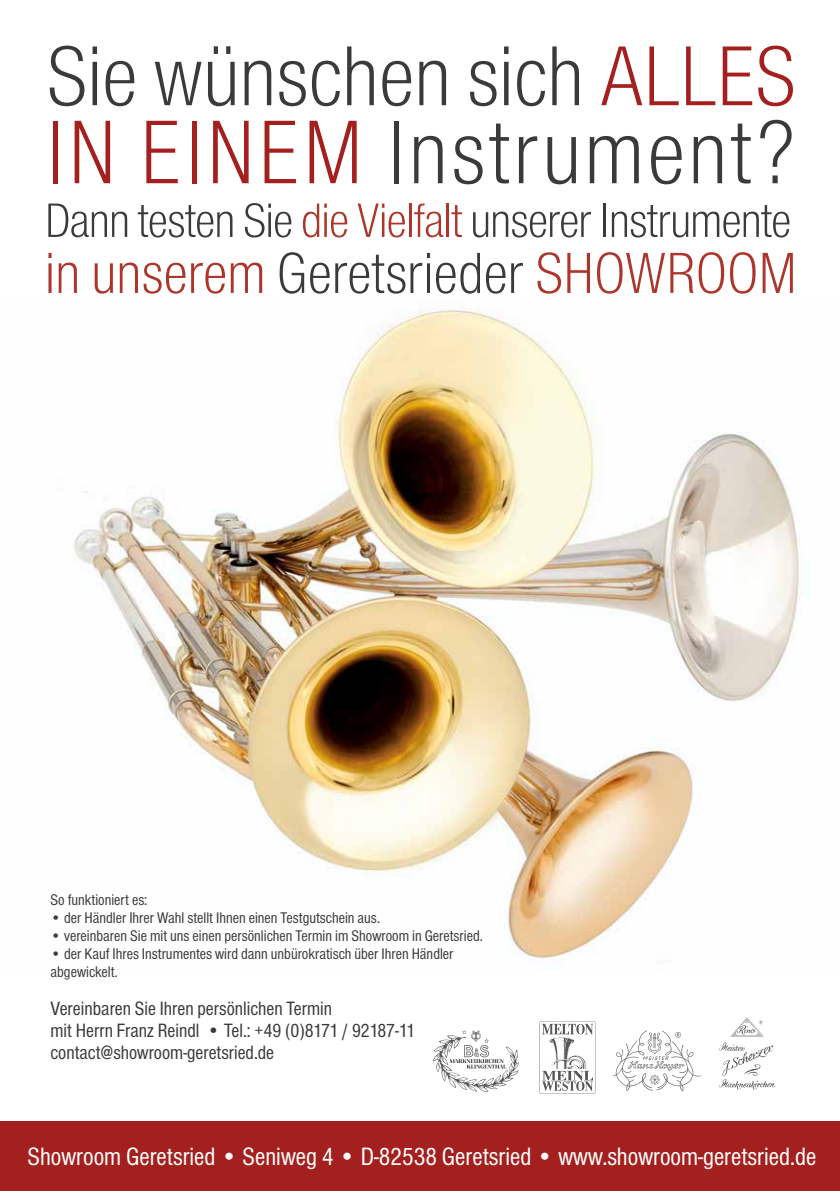
<style>
.page{position:relative;width:840px;height:1191px;background:#fff}
.page>*{position:absolute;margin:0;border:0;box-sizing:border-box;transform-origin:0 0}
.t1{font:300 condensed 93.6px "Sans";letter-spacing:.03em;color:#3a3a39}
.t2{font:300 condensed 88px "Sans";letter-spacing:-.005em;color:#3a3a39}
.t3{font:300 condensed 60px "Sans";letter-spacing:-.005em;color:#ac362b}
.t4{font:300 condensed 50px "Sans";letter-spacing:-.02em;color:#3a3a39}
.t5{font:condensed 26px "Sans";color:#fff}
.t6{font:condensed 20px/22px "Sans";color:#3a3a39}
.t7{font:condensed 16px/18px "Sans";color:#3a3a39}
.s1{color:#a4201e}
.s2{color:#ac362b}
.s3{color:#3a3a39}
</style>
<div class="page">
<div style="left:0;top:1121px;width:839px;height:70px;background:#a4201e"></div>
<img style="left:72px;top:308px;width:730px;height:661px">
<svg style="left:539px;top:1021px;width:56px;height:72px"></svg>
<svg style="left:432px;top:1030px;width:86px;height:61px"></svg>
<svg style="left:613px;top:1030px;width:87px;height:61px"></svg>
<svg style="left:719px;top:1017px;width:56px;height:72px"></svg>
<h2 class="t2" style="left:46px;top:27px;width:751px">Sie wünschen sich <span class="s1">ALLES</span></h2>
<h1 class="t1" style="left:46px;top:101px;width:749px"><span class="s1">IN EINEM</span> Instrument ?</h1>
<h3 class="t4" style="left:45px;top:193px;width:747px">Dann testen Sie <span class="s2">die Vielfalt</span> unserer Instrumente</h3>
<h3 class="t3" style="left:45px;top:240px;width:753px">in unserem <span class="s3">Geretsrieder</span> SHOWROOM</h3>
<p class="t7" style="left:51px;top:890px;width:98px">So funktioniert es:</p>
<p class="t7" style="left:51px;top:908px;width:331px">• der Händler Ihrer Wahl stellt Ihnen einen Testgutschein aus.</p>
<p class="t7" style="left:51px;top:926px;width:433px">• vereinbaren Sie mit uns einen persönlichen Termin im Showroom in Geretsried.</p>
<p class="t7" style="left:51px;top:944px;width:404px">• der Kauf Ihres Instrumentes wird dann unbürokratisch über Ihren Händler abgewickelt.</p>
<p class="t6" style="left:51px;top:997px;width:366px">Vereinbaren Sie Ihren persönlichen Termin<br>mit Herrn Franz Reindl • Tel.: +49 (0)8171 / 92187-11 contact@showroom-geretsried.de</p>
<h3 class="t5" style="left:28px;top:1141px;width:789px">Showroom Geretsried • Seniweg 4 • D-82538 Geretsried • www.showroom-geretsried.de</h3>
</div>
